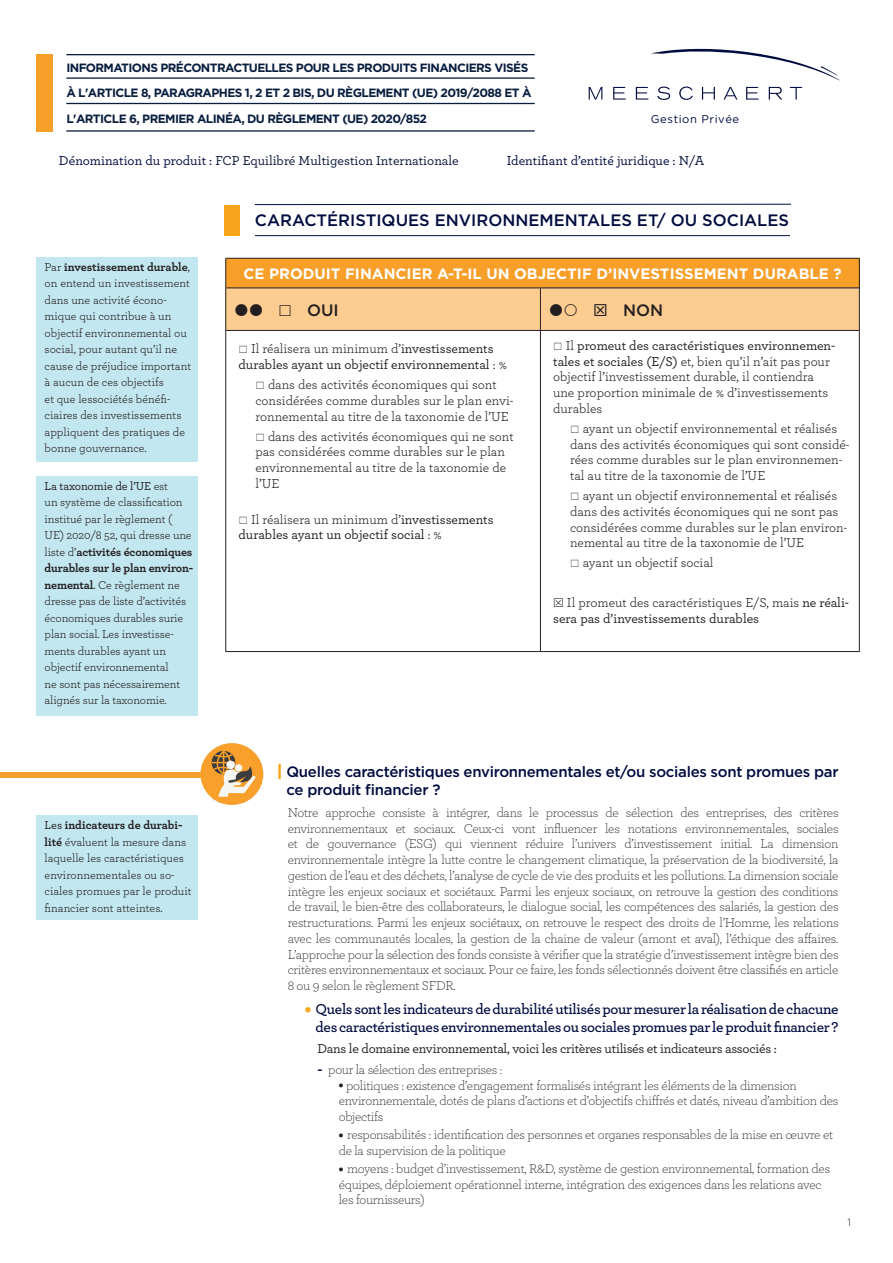
<style>
.page{position:relative;width:893px;height:1263px;background:#fff}
.page>*{position:absolute;margin:0;border:0;box-sizing:border-box;transform-origin:0 0}
.t1{font:500 16.5px "Gotham HTF";color:#000c40}
.t2{font:500 16.5px "Gotham HTF";color:#231f20}
.t3{font:600 15px/18px "Archer Pro";letter-spacing:-.02em;color:#000c40;text-align:right}
.t4{font:500 15px/18px "Gotham";letter-spacing:-.02em;color:#000c40}
.t5{font:700 15px "Gotham HTF";color:#fff}
.t6{font:300 13.5px/15.8px "Archer Pro";letter-spacing:-.02em;color:#231f20}
.t7{font:13.5px/15.8px "Archer Pro";color:#231f20}
.t8{font:500 13.5px/15.8px "Archer Pro";letter-spacing:-.01em;color:#231f20}
.t9{font:500 13.5px "Archer Pro";color:#081639}
.t10{font:500 13.5px "Archer Pro";color:#000c40}
.t11{font:12px/16.5px "Archer Pro";letter-spacing:-.01em;color:#231f20}
.t12{font:700 12px/25.5px "Gotham HTF";letter-spacing:-.05em;color:#091e3f}
.t13{font:11.25px "Gotham";letter-spacing:.05em;color:#000c40}
.t14{font:300 10.5px "Gotham HTF";color:#231f20}
.s1{color:#000c40}
.s2{color:#081639}
.s3{font-weight:700}
.s4{font-weight:500}
.s5{font-weight:400}
.s6{font-family:"Gotham HTF";font-weight:900;font-size:16.5px;color:#f9a51b}
.s7{font-weight:300;font-size:10.5px;color:#f9a51b}
.s8{font-weight:700;color:#000c40}
</style>
<div class="page">
<div style="left:36px;top:54px;width:17px;height:78px;background:#f89f29"></div>
<hr style="left:66px;top:103px;width:469px;height:1px;background:#091e3f">
<hr style="left:66px;top:77px;width:469px;height:2px;background:#091e3f">
<hr style="left:66px;top:54px;width:469px;height:1px;background:#091e3f">
<svg style="left:589px;top:87px;width:13px;height:13px"></svg>
<svg style="left:613px;top:87px;width:13px;height:13px"></svg>
<svg style="left:636px;top:49px;width:204px;height:51px"></svg>
<div style="left:36px;top:257px;width:162px;height:204px;background:#c3e7f0"></div>
<div style="left:36px;top:815px;width:162px;height:104px;background:#c3e7f0"></div>
<hr style="left:255px;top:235px;width:535px;height:1px;background:#000c40">
<hr style="left:255px;top:204px;width:536px;height:1px;background:#000c40">
<div style="left:224px;top:205px;width:16px;height:31px;background:#f9a51b"></div>
<hr style="left:226px;top:330px;width:314px;height:1px;background:#231f20">
<hr style="left:541px;top:330px;width:318px;height:1px;background:#231f20">
<hr style="left:540px;top:330px;width:1px;height:321px;background:#231f20">
<hr style="left:225px;top:258px;width:315px;height:1px;background:#231f20">
<hr style="left:540px;top:258px;width:320px;height:1px;background:#231f20">
<hr style="left:225px;top:330px;width:1px;height:321px;background:#231f20">
<hr style="left:859px;top:330px;width:1px;height:321px;background:#231f20">
<hr style="left:225px;top:651px;width:315px;height:1px;background:#231f20">
<hr style="left:540px;top:651px;width:320px;height:1px;background:#231f20">
<img style="left:213px;top:755px;width:47px;height:48px">
<div style="left:36px;top:476px;width:162px;height:239px;background:#c3e7f0"></div>
<div style="left:0;top:772px;width:202px;height:5px;background:#f8a02d"></div>
<div style="left:200px;top:743px;width:63px;height:62px;background:#f8a02b;border-radius:50%"></div>
<svg style="left:210px;top:749px;width:47px;height:48px"></svg>
<hr style="left:66px;top:130px;width:469px;height:2px;background:#091e3f">
<svg style="left:225px;top:259px;width:635px;height:71px;background:#f6b665"></svg>
<p class="t12" style="left:66px;top:54px;width:467px">INFORMATIONS PRÉCONTRACTUELLES POUR LES PRODUITS FINANCIERS VISÉS<br>À L'ARTICLE 8, PARAGRAPHES 1, 2 ET 2 BIS, DU RÈGLEMENT (UE) 2019/2088 ET À<br>L'ARTICLE 6, PREMIER ALINÉA, DU RÈGLEMENT (UE) 2020/852</p>
<p class="t13" style="left:651px;top:113px;width:90px">Gestion Privée</p>
<p class="t9" style="left:59px;top:151px;width:401px"><span class="s1">Dénomination du produit :</span> FCP Equilibré Multigestion Internationale</p>
<p class="t10" style="left:507px;top:151px;width:199px">Identifiant d’entité juridique <span class="s2">: N/A</span></p>
<p class="t11" style="left:45px;top:258px;width:148px">Par <span class="s3">investissement durable</span>, on entend un investissement dans une activité écono&shy;mique qui contribue à un objectif environnemental ou social, pour autant qu’il ne cause de préjudice important à aucun de ces objectifs<br>et que lessociétés bénéfi&shy;ciaires des investissements appliquent des pratiques de bonne gouvernance.</p>
<p class="t11" style="left:45px;top:477px;width:150px"><span class="s4">La taxonomie de l’UE</span> est<br>un système de classification institué par le règlement (<br>UE) 2020/8 52, qui dresse une liste d’<span class="s3">activités économiques durables sur le plan environ&shy;nemental</span><span class="s4">.</span> Ce règlement ne dresse pas de liste d’activités économiques durables surie plan social. Les investisse&shy;ments durables ayant un objectif environnemental<br>ne sont pas nécessairement alignés sur la taxonomie.</p>
<p class="t11" style="left:45px;top:816px;width:149px"><span class="s4">Les</span> <span class="s3">indicateurs de durabi&shy;lité</span> évaluent la mesure dans laquelle les caractéristiques environnementales ou so&shy;ciales promues par le produit financier sont atteintes.</p>
<p class="t1" style="left:255px;top:211px;width:536px">CARACTÉRISTIQUES ENVIRONNEMENTALES ET/ OU SOCIALES</p>
<p class="t5" style="left:244px;top:265px;width:599px">CE PRODUIT FINANCIER A-T-IL UN OBJECTIF D’INVESTISSEMENT DURABLE ?</p>
<p class="t2" style="left:307px;top:301px;width:33px">OUI</p>
<p class="t2" style="left:623px;top:301px;width:42px">NON</p>
<p class="t8" style="left:238px;top:340px;width:270px;text-align:center"><span class="s5">Il réalisera un minimum d’</span>investissements durables ayant un objectif environnemental <span class="s5">: %</span></p>
<p class="t7" style="left:255px;top:376px;width:260px;text-align:center">dans des activités économiques qui sont considérées comme durables sur le plan envi&shy;ronnemental au titre de la taxonomie de l’UE</p>
<p class="t7" style="left:255px;top:428px;width:260px;text-indent:13px">dans des activités économiques qui ne sont pas considérées comme durables sur le plan environnemental au titre de la taxonomie de l’UE</p>
<p class="t8" style="left:238px;top:511px;width:257px;text-indent:13px"><span class="s5">Il réalisera un minimum d’</span>investissements durables ayant un objectif social <span class="s5">: %</span></p>
<p class="t7" style="left:553px;top:337px;width:284px;text-indent:13px">Il <span class="s4">promeut des caractéristiques environnemen&shy;tales et sociales (E/S)</span> et, bien qu’il n’ait pas pour objectif l’investissement durable, il contiendra une proportion minimale de % d’investissements durables</p>
<p class="t7" style="left:570px;top:420px;width:281px;text-indent:13px">ayant un objectif environnemental et réalisés dans des activités économiques qui sont considé&shy;rées comme durables sur le plan environnemen&shy;tal au titre de la taxonomie de l’UE</p>
<p class="t7" style="left:570px;top:487px;width:279px;text-indent:13px">ayant un objectif environnemental et réalisés dans des activités économiques qui ne sont pas considérées comme durables sur le plan environ&shy;nemental au titre de la taxonomie de l’UE</p>
<p class="t7" style="left:583px;top:554px;width:132px">ayant un objectif social</p>
<p class="t8" style="left:553px;top:594px;width:297px;text-indent:14px"><span class="s5">Il promeut des caractéristiques E/S, mais</span> ne réali&shy;sera pas d’investissements durables</p>
<p class="t4" style="left:287px;top:763px;width:553px;text-indent:-10px"><span class="s6">|</span> Quelles caractéristiques environnementales et/ou sociales sont promues par ce produit financier ?</p>
<p class="t6" style="left:288px;top:804px;width:552px;text-align:justify">Notre approche consiste à intégrer, dans le processus de sélection des entreprises, des critères environnementaux et sociaux. Ceux-ci vont influencer les notations environnementales, sociales et de gouvernance (ESG) qui viennent réduire l’univers d’investissement initial. La dimension environnementale intègre la lutte contre le changement climatique, la préservation de la biodiversité, la gestion de l’eau et des déchets, l’analyse de cycle de vie des produits et les pollutions. La dimension sociale intègre les enjeux sociaux et sociétaux. Parmi les enjeux sociaux, on retrouve la gestion des conditions de travail, le bien-être des collaborateurs, le dialogue social, les compétences des salariés, la gestion des restructurations. Parmi les enjeux sociétaux, on retrouve le respect des droits de l’Homme, les relations avec les communautés locales, la gestion de la chaine de valeur (amont et aval), l’éthique des affaires.<br>L’approche pour la sélection des fonds consiste à vérifier que la stratégie d’investissement intègre bien des critères environnementaux et sociaux. Pour ce faire, les fonds sélectionnés doivent être classifiés en article 8 ou 9 selon le règlement SFDR.</p>
<p class="t3" style="left:305px;top:999px;width:535px"><span class="s7">•</span> Quels sont les indicateurs de durabilité utilisés pour mesurer la réalisation de chacune des caractéristiques environnementales ou sociales promues par le produit financier ?</p>
<p class="t8" style="left:317px;top:1040px;width:461px">Dans le domaine environnemental, voici les critères utilisés et indicateurs associés :</p>
<p class="t6" style="left:317px;top:1061px;width:186px"><span class="s8">-</span> pour la sélection des entreprises :</p>
<p class="t6" style="left:339px;top:1077px;width:501px"><sup>•</sup> politiques : existence d’engagement formalisés intégrant les éléments de la dimension environnementale, dotés de plans d’actions et d’objectifs chiffrés et datés, niveau d’ambition des objectifs</p>
<p class="t6" style="left:339px;top:1126px;width:496px"><sup>•</sup> responsabilités : identification des personnes et organes responsables de la mise en œuvre et de la supervision de la politique</p>
<p class="t6" style="left:339px;top:1160px;width:493px"><sup>•</sup> moyens : budget d’investissement, R&amp;D, système de gestion environnemental, formation des équipes, déploiement opérationnel interne, intégration des exigences dans les relations avec les fournisseurs)</p>
<p class="t14" style="left:848px;top:1216px;width:5px">1</p>
</div>
